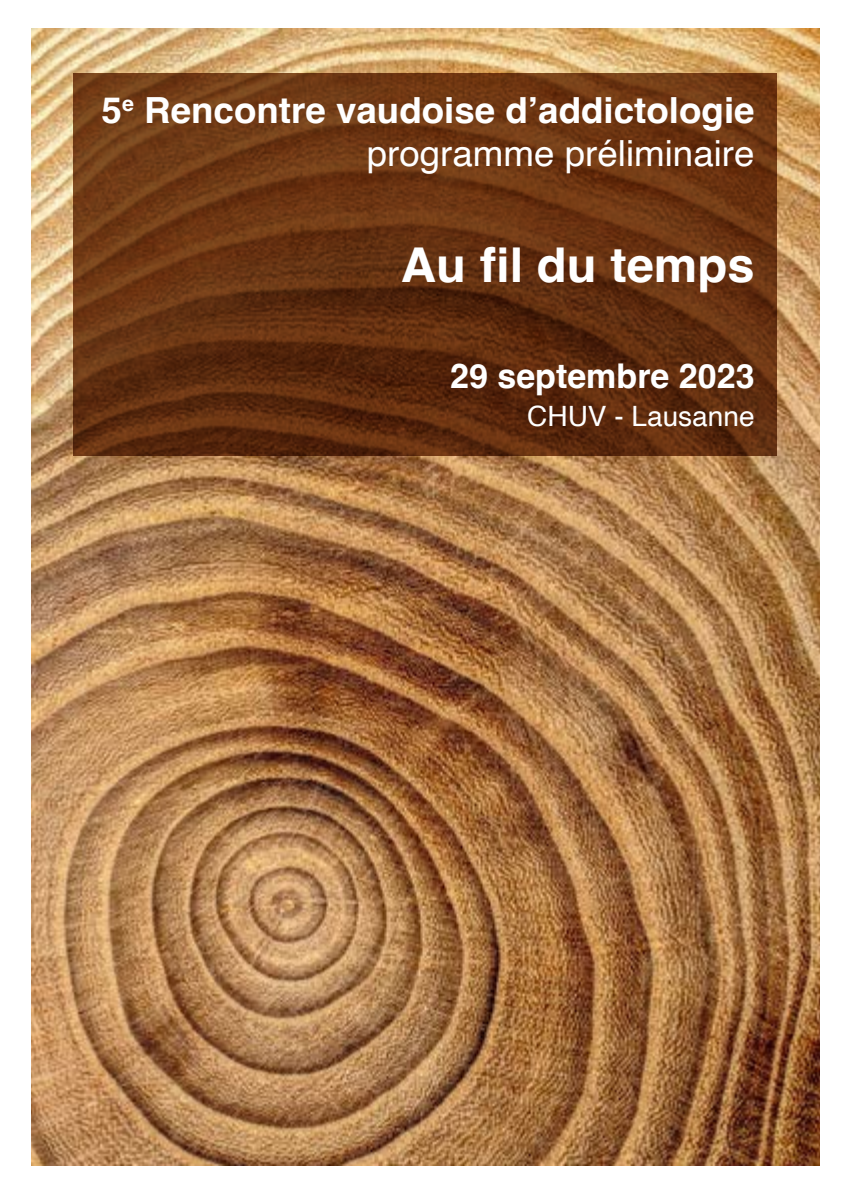
<style>
.page{position:relative;width:851px;height:1191px;background:#fff}
.page>*{position:absolute;margin:0;border:0;box-sizing:border-box;transform-origin:0 0}
.t1{font:700 48px "Helvetica";color:#fff}
.t2{font:700 36px/43.2px "Helvetica";color:#fff;text-align:right}
.t3{font:700 34px "Helvetica";color:#fff}
.t4{font:28px "Helvetica";color:#fff}
.s1{font-weight:400}
</style>
<div class="page">
<img style="left:31px;top:28px;width:788px;height:1137px">
<svg style="left:74px;top:73px;width:703px;height:383px;background:#663111"></svg>
<p class="t2" style="left:102px;top:93px;width:654px">5<sup>e</sup> Rencontre vaudoise d’addictologie <span class="s1">programme préliminaire</span></p>
<h1 class="t1" style="left:401px;top:236px;width:355px">Au fil du temps</h1>
<p class="t3" style="left:450px;top:355px;width:306px">29 septembre 2023</p>
<p class="t4" style="left:527px;top:395px;width:229px">CHUV - Lausanne</p>
</div>
